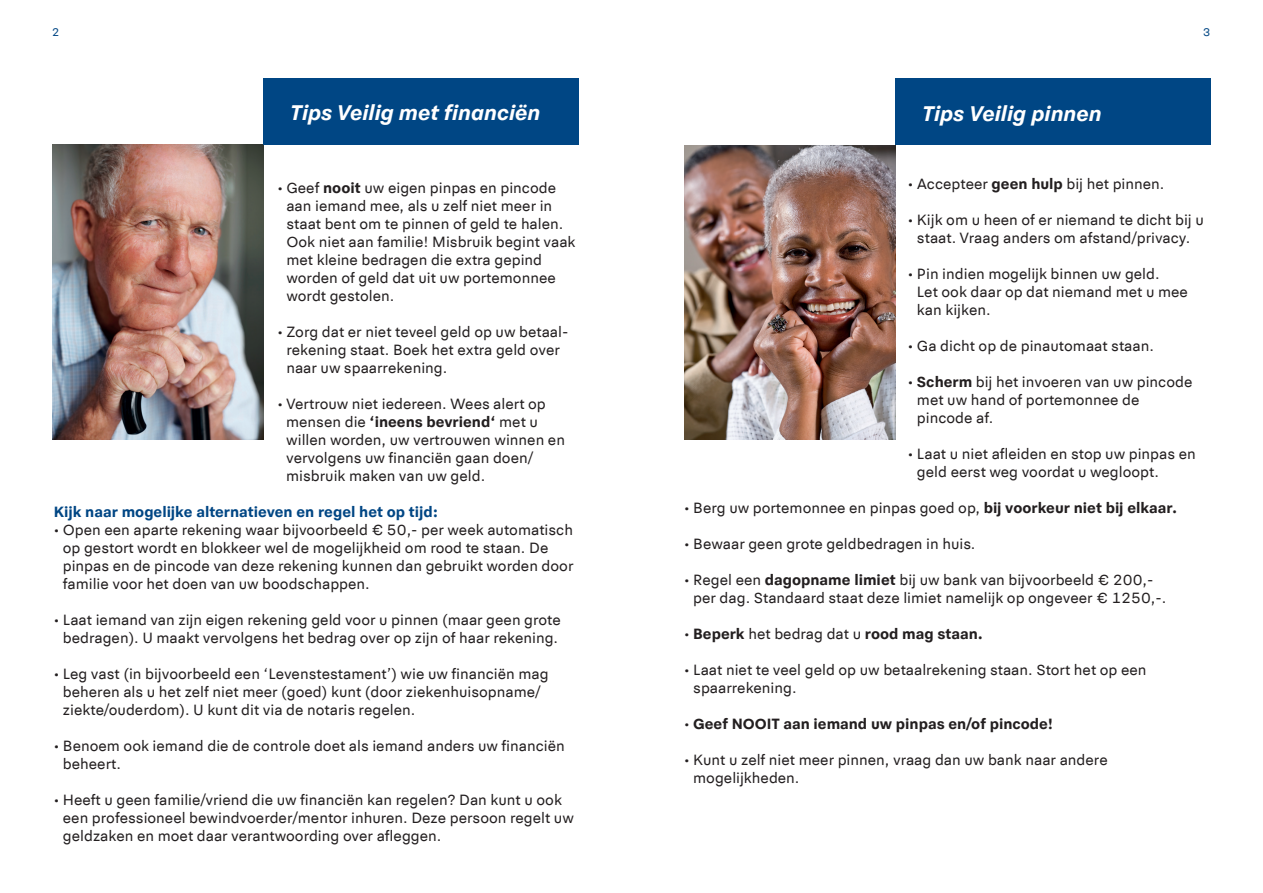
<style>
.page{position:relative;width:1263px;height:893px;background:#fff}
.page>*{position:absolute;margin:0;border:0;box-sizing:border-box;transform-origin:0 0}
.t1{font:italic 700 22.5px "Politie Sans";color:#fff}
.t2{font:15.75px/18px "Politie Sans";color:#231f20}
.t3{font:700 15.75px "Politie Sans";color:#231f20}
.t4{font:700 15.75px "Politie Sans";color:#004684}
.t5{font:12px "Politie Sans";color:#004684}
.s1{font-weight:700}
.s2{font-weight:400}
</style>
<div class="page">
<img style="left:53px;top:145px;width:211px;height:294px">
<div style="left:264px;top:79px;width:315px;height:66px;background:#004684"></div>
<div style="left:895px;top:79px;width:315px;height:66px;background:#004684"></div>
<img style="left:684px;top:145px;width:211px;height:294px">
<p class="t5" style="left:53px;top:25px;width:8px">2</p>
<p class="t5" style="left:1203px;top:25px;width:9px">3</p>
<h1 class="t1" style="left:290px;top:100px;width:252px">Tips Veilig met financiën</h1>
<h1 class="t1" style="left:922px;top:100px;width:181px">Tips Veilig pinnen</h1>
<p class="t2" style="left:286px;top:179px;width:291px;text-indent:-9px">• Geef <span class="s1">nooit</span> uw eigen pinpas en pincode aan iemand mee, als u zelf niet meer in staat bent om te pinnen of geld te halen.<br>Ook niet aan familie! Misbruik begint vaak met kleine bedragen die extra gepind worden of geld dat uit uw portemonnee wordt gestolen.</p>
<p class="t2" style="left:286px;top:323px;width:284px;text-indent:-9px">• Zorg dat er niet teveel geld op uw betaal&shy;rekening staat. Boek het extra geld over naar uw spaarrekening.</p>
<p class="t2" style="left:286px;top:395px;width:280px;text-indent:-9px">• Vertrouw niet iedereen. Wees alert op mensen die <span class="s1">‘ineens bevriend‘</span> met u willen worden, uw vertrouwen winnen en vervolgens uw financiën gaan doen/ misbruik maken van uw geld.</p>
<p class="t4" style="left:54px;top:502px;width:386px">Kijk naar mogelijke alternatieven en regel het op tijd:</p>
<p class="t2" style="left:63px;top:521px;width:512px;text-indent:-9px">• Open een aparte rekening waar bijvoorbeeld € 50,- per week automatisch op gestort wordt en blokkeer wel de mogelijkheid om rood te staan. De pinpas en de pincode van deze rekening kunnen dan gebruikt worden door familie voor het doen van uw boodschappen.</p>
<p class="t2" style="left:54px;top:611px;width:509px;text-align:center">• Laat iemand van zijn eigen rekening geld voor u pinnen (maar geen grote bedragen). U maakt vervolgens het bedrag over op zijn of haar rekening.</p>
<p class="t2" style="left:63px;top:665px;width:487px;text-indent:-9px">• Leg vast (in bijvoorbeeld een ‘Levenstestament’) wie uw financiën mag beheren als u het zelf niet meer (goed) kunt (door ziekenhuisopname/ ziekte/ouderdom). U kunt dit via de notaris regelen.</p>
<p class="t2" style="left:63px;top:737px;width:503px;text-indent:-9px">• Benoem ook iemand die de controle doet als iemand anders uw financiën beheert.</p>
<p class="t2" style="left:63px;top:791px;width:513px;text-indent:-9px">• Heeft u geen familie/vriend die uw financiën kan regelen? Dan kunt u ook een professioneel bewindvoerder/mentor inhuren. Deze persoon regelt uw geldzaken en moet daar verantwoording over afleggen.</p>
<p class="t2" style="left:908px;top:175px;width:258px">• Accepteer <span class="s1">geen hulp</span> bij het pinnen.</p>
<p class="t2" style="left:908px;top:211px;width:297px;text-align:center">• Kijk om u heen of er niemand te dicht bij u staat. Vraag anders om afstand/privacy.</p>
<p class="t2" style="left:917px;top:265px;width:273px;text-indent:-9px">• Pin indien mogelijk binnen uw geld.<br>Let ook daar op dat niemand met u mee kan kijken.</p>
<p class="t2" style="left:908px;top:337px;width:248px">• Ga dicht op de pinautomaat staan.</p>
<p class="t2" style="left:917px;top:373px;width:277px;text-indent:-9px">• <span class="s1">Scherm</span> bij het invoeren van uw pincode met uw hand of portemonnee de pincode af.</p>
<p class="t2" style="left:917px;top:445px;width:280px;text-indent:-9px">• Laat u niet afleiden en stop uw pinpas en geld eerst weg voordat u wegloopt.</p>
<p class="t2" style="left:684px;top:499px;width:495px">• Berg uw portemonnee en pinpas goed op, <span class="s1">bij voorkeur niet bij elkaar.</span></p>
<p class="t2" style="left:684px;top:535px;width:293px">• Bewaar geen grote geldbedragen in huis.</p>
<p class="t2" style="left:693px;top:571px;width:475px;text-indent:-9px">• Regel een <span class="s1">dagopname limiet</span> bij uw bank van bijvoorbeeld € 200,- per dag. Standaard staat deze limiet namelijk op ongeveer € 1250,-.</p>
<p class="t3" style="left:684px;top:624px;width:300px"><span class="s2">•</span> Beperk <span class="s2">het bedrag dat u</span> rood mag staan.</p>
<p class="t2" style="left:693px;top:661px;width:455px;text-indent:-9px">• Laat niet te veel geld op uw betaalrekening staan. Stort het op een spaarrekening.</p>
<p class="t3" style="left:684px;top:714px;width:371px"><span class="s2">•</span> Geef NOOIT aan iemand uw pinpas en/of pincode!</p>
<p class="t2" style="left:693px;top:751px;width:416px;text-indent:-9px">• Kunt u zelf niet meer pinnen, vraag dan uw bank naar andere mogelijkheden.</p>
</div>
